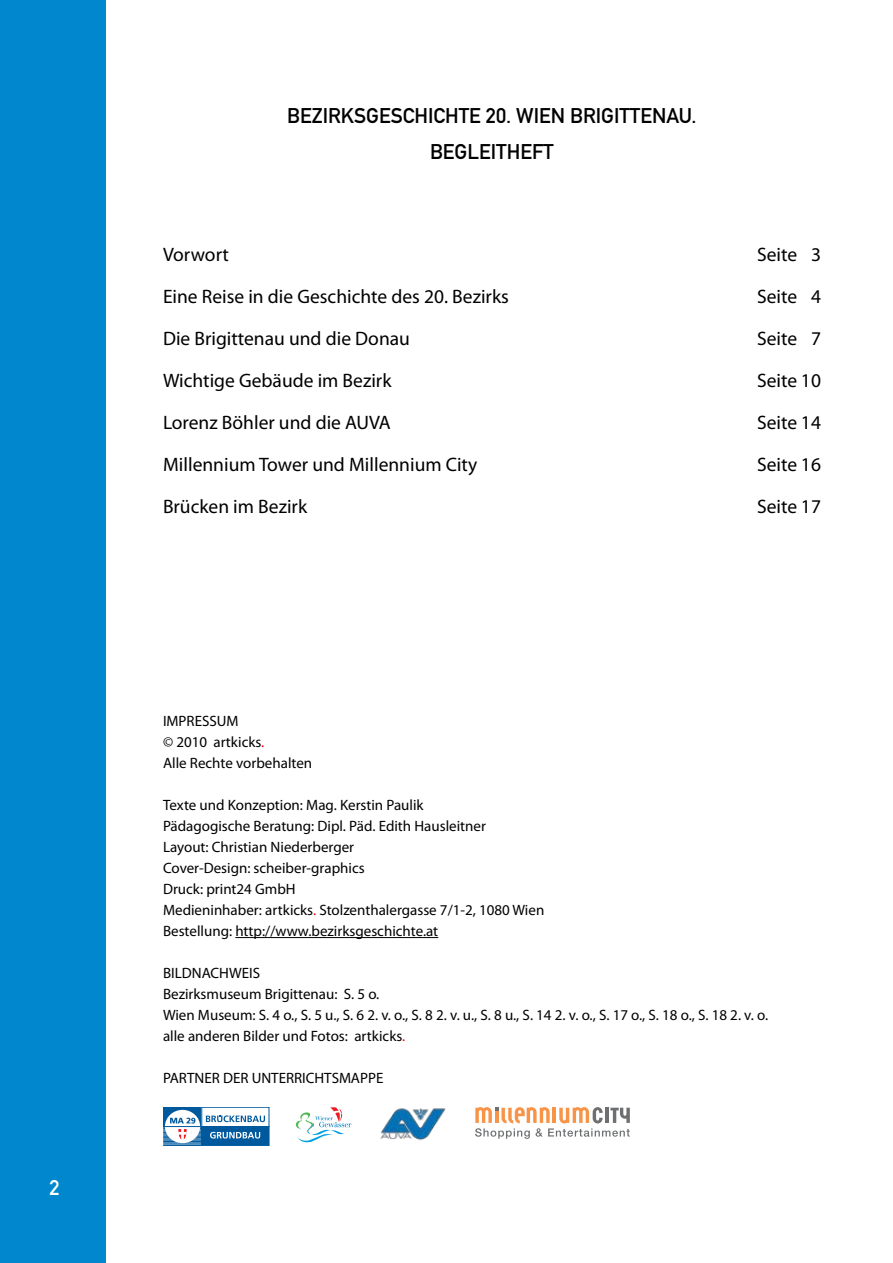
<style>
.page{position:relative;width:893px;height:1263px;background:#fff}
.page>*{position:absolute;margin:0;border:0;box-sizing:border-box;transform-origin:0 0}
.t1{font:21px/36px "DIN Mittelschrift Std";color:#000;text-align:center}
.t2{font:21px "DIN Mittelschrift Std";color:#fff}
.t3{font:19.5px "Myriad Pro";color:#000}
.t4{font:15px/21px "Myriad Pro";color:#000}
.s1{color:#fb0000}
.s2{color:#f00}
</style>
<div class="page">
<hr style="left:235px;top:937px;width:203px;height:1px;background:#000">
<div style="left:0;top:0;width:105px;height:1263px;background:#0087cd"></div>
<div style="left:202px;top:1126px;width:67px;height:19px;background:#00599d"></div>
<svg style="left:163px;top:1107px;width:102px;height:38px"></svg>
<svg style="left:295px;top:1107px;width:56px;height:36px"></svg>
<img style="left:380px;top:1108px;width:66px;height:32px">
<svg style="left:475px;top:1107px;width:155px;height:32px"></svg>
<h1 class="t2" style="left:49px;top:1175px;width:12px">2</h1>
<h1 class="t1" style="left:287px;top:98px;width:411px">BEZIRKSGESCHICHTE 20. WIEN BRIGITTENAU.<br>BEGLEITHEFT</h1>
<h2 class="t3" style="left:163px;top:242px;width:67px">Vorwort</h2>
<h2 class="t3" style="left:757px;top:242px;width:65px">Seite 3</h2>
<h2 class="t3" style="left:163px;top:284px;width:347px">Eine Reise in die Geschichte des 20. Bezirks</h2>
<h2 class="t3" style="left:757px;top:284px;width:65px">Seite 4</h2>
<h2 class="t3" style="left:163px;top:326px;width:248px">Die Brigittenau und die Donau</h2>
<h2 class="t3" style="left:757px;top:326px;width:65px">Seite 7</h2>
<h2 class="t3" style="left:163px;top:368px;width:230px">Wichtige Gebäude im Bezirk</h2>
<h2 class="t3" style="left:757px;top:368px;width:65px">Seite 10</h2>
<h2 class="t3" style="left:163px;top:410px;width:229px">Lorenz Böhler und die AUVA</h2>
<h2 class="t3" style="left:757px;top:410px;width:65px">Seite 14</h2>
<h2 class="t3" style="left:163px;top:452px;width:316px">Millennium Tower und Millennium City</h2>
<h2 class="t3" style="left:757px;top:452px;width:65px">Seite 16</h2>
<h2 class="t3" style="left:163px;top:494px;width:146px">Brücken im Bezirk</h2>
<h2 class="t3" style="left:757px;top:494px;width:65px">Seite 17</h2>
<p class="t4" style="left:163px;top:710px;width:151px">IMPRESSUM<br>© 2010 artkicks<span class="s1">.<br></span>Alle Rechte vorbehalten</p>
<p class="t4" style="left:163px;top:794px;width:383px">Texte und Konzeption: Mag. Kerstin Paulik<br>Pädagogische Beratung: Dipl. Päd. Edith Hausleitner<br>Layout: Christian Niederberger<br>Cover-Design: scheiber-graphics<br>Druck: print24 GmbH<br>Medieninhaber: artkicks<span class="s1">.</span> Stolzenthalergasse 7/1-2, 1080 Wien Bestellung: http://www.bezirksgeschichte.at</p>
<p class="t4" style="left:163px;top:962px;width:607px">BILDNACHWEIS<br>Bezirksmuseum Brigittenau: S. 5 o.<br>Wien Museum: S. 4 o., S. 5 u., S. 6 2. v. o., S. 8 2. v. u., S. 8 u., S. 14 2. v. o., S. 17 o., S. 18 o., S. 18 2. v. o. alle anderen Bilder und Fotos: artkicks<span class="s2">.</span></p>
<p class="t4" style="left:163px;top:1067px;width:222px">PARTNER DER UNTERRICHTSMAPPE</p>
</div>
